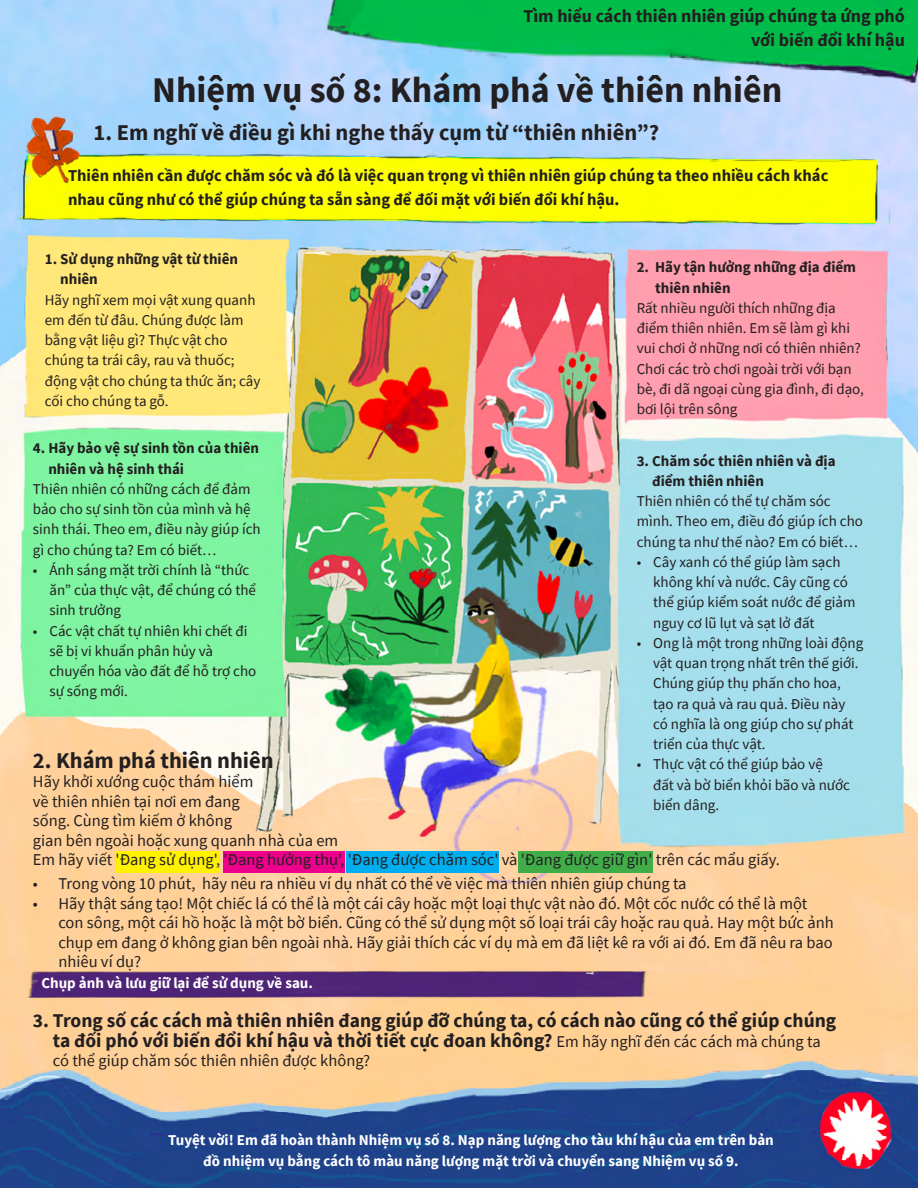
<style>
.page{position:relative;width:918px;height:1188px;background:#fff}
.page>*{position:absolute;margin:0;border:0;box-sizing:border-box;transform-origin:0 0}
.title_intro{font:700 36px "Source Sans Pro";color:#231f20}
.text_bold{font:700 22.5px "Source Sans Pro";color:#231f20}
.text_bold-2{font:700 19.5px "Source Sans Pro";color:#231f20}
.text_bold-3{font:700 18px/24px "Source Sans Pro";color:#231f20;text-align:right}
.texte_light_bulleted{font:16.5px/19.5px "Source Sans Pro";color:#231f20;text-align:justify}
.text_bold-4{font:16.5px/19.5px "Source Sans Pro";color:#231f20}
.text_bold-5{font:700 16.5px/24px "Source Sans Pro";color:#231f20}
.text_bold-6{font:15px/20.2px "Source Sans Pro";color:#231f20}
.texte_light_bulleted-2{font:15px/20.2px "Source Sans Pro";color:#231f20}
.alul_text_white{font:700 15px/21px "Source Sans Pro";color:#fff;text-align:center}
.text_bold-7{font:700 15px/20.2px "Source Sans Pro";color:#231f20}
</style>
<div class="page">
<img style="left:0;top:0;width:918px;height:1188px">
<div style="left:116px;top:851px;width:102px;height:21px;background:#fff200"></div>
<div style="left:223px;top:851px;width:121px;height:21px;background:#ec008c"></div>
<div style="left:346px;top:851px;width:153px;height:21px;background:#00aeef"></div>
<div style="left:519px;top:851px;width:134px;height:21px;background:#41ad49"></div>
<p class="text_bold-3" style="left:523px;top:4px;width:383px">Tìm hiểu cách thiên nhiên giúp chúng ta ứng phó với biến đổi khí hậu</p>
<p class="title_intro" style="left:152px;top:66px;width:632px">Nhiệm vụ số 8: Khám phá về thiên nhiên</p>
<p class="text_bold" style="left:94px;top:117px;width:567px">1. Em nghĩ về điều gì khi nghe thấy cụm từ “thiên nhiên ?“</p>
<p class="text_bold-5" style="left:68px;top:163px;width:762px">Thiên nhiên cần được chăm sóc và đó là việc quan trọng vì thiên nhiên giúp chúng ta theo nhiều cách khác nhau cũng như có thể giúp chúng ta sẵn sàng để đối mặt với biến đổi khí hậu.</p>
<p class="text_bold-7" style="left:60px;top:249px;width:179px;text-indent:-15px">1. Sử dụng những vật từ thiên nhiên</p>
<p class="text_bold-6" style="left:45px;top:290px;width:217px">Hãy nghĩ xem mọi vật xung quanh em đến từ đâu. Chúng được làm bằng vật liệu gì? Thực vật cho chúng ta trái cây, rau và thuốc; động vật cho chúng ta thức ăn; cây cối cho chúng ta gỗ.</p>
<p class="text_bold-7" style="left:48px;top:438px;width:212px;text-indent:-15px">4. Hãy bảo vệ sự sinh tồn của thiên nhiên và hệ sinh thái</p>
<p class="text_bold-6" style="left:33px;top:479px;width:229px">Thiên nhiên có những cách để đảm bảo cho sự sinh tồn của mình và hệ sinh thái. Theo em, điều này giúp ích gì cho chúng ta? Em có biết...</p>
<p class="texte_light_bulleted-2" style="left:49px;top:560px;width:201px">Ánh sáng mặt trời chính là “thức</p>
<p class="text_bold-7" style="left:655px;top:257px;width:203px;text-indent:-18px">2. Hãy tận hưởng những địa điểm thiên nhiên</p>
<p class="text_bold-6" style="left:637px;top:298px;width:229px">Rất nhiều người thích những địa điểm thiên nhiên. Em sẽ làm gì khi vui chơi ở những nơi có thiên nhiên?<br>Chơi các trò chơi ngoài trời với bạn bè, đi dã ngoại cùng gia đình, đi dạo, bơi lội trên sông</p>
<p class="text_bold-7" style="left:652px;top:450px;width:185px;text-indent:-15px">3. Chăm sóc thiên nhiên và địa điểm thiên nhiên</p>
<p class="text_bold-6" style="left:637px;top:491px;width:228px">Thiên nhiên có thể tự chăm sóc mình. Theo em, điều đó giúp ích cho chúng ta như thế nào? Em có biết...</p>
<p class="texte_light_bulleted-2" style="left:653px;top:552px;width:189px">Cây xanh có thể giúp làm sạch</p>
<p class="texte_light_bulleted-2" style="left:637px;top:552px;width:6px">•</p>
<p class="texte_light_bulleted-2" style="left:33px;top:560px;width:6px">•</p>
<p class="texte_light_bulleted-2" style="left:653px;top:572px;width:204px">không khí và nước. Cây cũng có thể giúp kiểm soát nước để giảm nguy cơ lũ lụt và sạt lở đất</p>
<p class="texte_light_bulleted-2" style="left:653px;top:633px;width:212px">Ong là một trong những loài động</p>
<p class="texte_light_bulleted-2" style="left:49px;top:580px;width:208px">ăn” của thực vật, để chúng có thể sinh trưởng</p>
<p class="texte_light_bulleted-2" style="left:49px;top:621px;width:200px">Các vật chất tự nhiên khi chết đi</p>
<p class="texte_light_bulleted-2" style="left:33px;top:621px;width:6px">•</p>
<p class="texte_light_bulleted-2" style="left:637px;top:633px;width:6px">•</p>
<p class="texte_light_bulleted-2" style="left:49px;top:641px;width:208px">sẽ bị vi khuẩn phân hủy và chuyển hóa vào đất để hỗ trợ cho sự sống mới.</p>
<p class="texte_light_bulleted-2" style="left:653px;top:653px;width:207px">vật quan trọng nhất trên thế giới.<br>Chúng giúp thụ phấn cho hoa, tạo ra quả và rau quả. Điều này có nghĩa là ong giúp cho sự phát triển của thực vật.</p>
<p class="texte_light_bulleted-2" style="left:653px;top:754px;width:171px">Thực vật có thể giúp bảo vệ</p>
<p class="text_bold" style="left:33px;top:745px;width:242px">2. Khám phá thiên nhiên</p>
<p class="text_bold-4" style="left:33px;top:772px;width:307px">Hãy khởi xướng cuộc thám hiểm<br>về thiên nhiên tại nơi em đang<br>sống. Cùng tìm kiếm ở không<br>gian bên ngoài hoặc xung quanh nhà của em</p>
<p class="text_bold-4" style="left:33px;top:850px;width:749px">Em hãy viết 'Đang sử dụng ', ' Đang hưởng thụ ', ' Đang được chăm sóc' và 'Đang được giữ gìn' trên các mẩu giấy.</p>
<p class="texte_light_bulleted" style="left:58px;top:874px;width:630px">Trong vòng 10 phút, hãy nêu ra nhiều ví dụ nhất có thể về việc mà thiên nhiên giúp chúng ta</p>
<p class="texte_light_bulleted-2" style="left:637px;top:754px;width:6px">•</p>
<p class="texte_light_bulleted-2" style="left:653px;top:774px;width:198px">đất và bờ biển khỏi bão và nước biển dâng.</p>
<p class="texte_light_bulleted" style="left:33px;top:874px;width:7px">•</p>
<p class="texte_light_bulleted" style="left:33px;top:893px;width:7px">•</p>
<p class="texte_light_bulleted" style="left:58px;top:893px;width:750px">Hãy thật sáng tạo! Một chiếc lá có thể là một cái cây hoặc một loại thực vật nào đó. Một cốc nước có thể là một</p>
<p class="texte_light_bulleted" style="left:58px;top:913px;width:777px">con sông, một cái hồ hoặc là một bờ biển. Cũng có thể sử dụng một số loại trái cây hoặc rau quả. Hay một bức ảnh chụp em đang ở không gian bên ngoài nhà. Hãy giải thích các ví dụ mà em đã liệt kê ra với ai đó. Em đã nêu ra bao nhiêu ví dụ?</p>
<p class="alul_text_white" style="left:41px;top:973px;width:273px">Chụp ảnh và lưu giữ lại để sử dụng về sau.</p>
<p class="text_bold-2" style="left:33px;top:1008px;width:805px">3. Trong số các cách mà thiên nhiên đang giúp đỡ chúng ta, có cách nào cũng có thể giúp chúng</p>
<p class="text_bold-4" style="left:557px;top:1031px;width:266px">Em hãy nghĩ đến các cách mà chúng ta</p>
<p class="text_bold-2" style="left:53px;top:1027px;width:501px">ta đối phó với biến đổi khí hậu và thời tiết cực đoan không?</p>
<p class="text_bold-4" style="left:53px;top:1051px;width:319px">có thể giúp chăm sóc thiên nhiên được không?</p>
<p class="alul_text_white" style="left:168px;top:1130px;width:607px">Tuyệt vời! Em đã hoàn thành Nhiệm vụ số 8. Nạp năng lượng cho tàu khí hậu của em trên bản đồ nhiệm vụ bằng cách tô màu năng lượng mặt trời và chuyển sang Nhiệm vụ số 9.</p>
</div>
